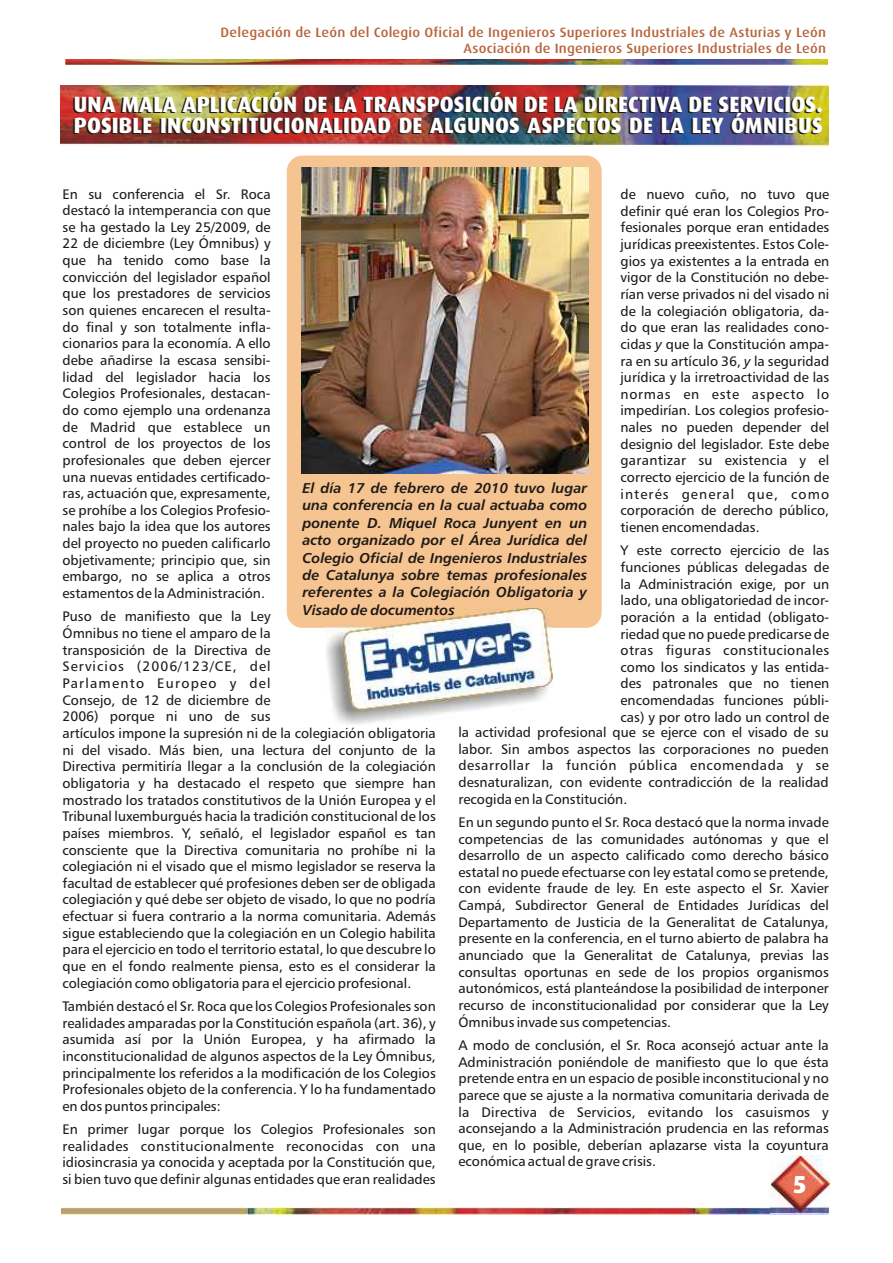
<style>
.page{position:relative;width:893px;height:1263px;background:#fff}
.page>*{position:absolute;margin:0;border:0;box-sizing:border-box;transform-origin:0 0}
.t1{font:800 24.6px "Dax";color:#fff}
.t2{font:800 22.05px/21px "Dax";color:#fff}
.t3{font:italic 14.25px/17.4px "Humanist 777 BT Roman B,Bold";color:#1f1a17;text-align:justify}
.t4{font:13.8px/16.6px "Humanist 777 BT Roman B";color:#1f1a17;text-align:justify}
.t5{font:500 13.5px/15.3px "Dax";color:#b8663d;text-align:right;scale:1.1 1}
.s1{font-family:"Humanist 777 BT Roman B,Italic"}
</style>
<div class="page">
<div style="left:287px;top:156px;width:315px;height:472px;background:#f5c491;border-radius:15px"></div>
<img style="left:301px;top:168px;width:288px;height:306px">
<img style="left:325px;top:609px;width:228px;height:115px">
<img style="left:66px;top:59px;width:761px;height:5px">
<img style="left:62px;top:1208px;width:708px;height:6px">
<img style="left:770px;top:1155px;width:59px;height:59px">
<img style="left:61px;top:85px;width:768px;height:61px">
<p class="t5" style="left:221px;top:26px;width:552px">Delegación de León del Colegio Oficial de Ingenieros Superiores Industriales de Asturias y León<br>Asociación de Ingenieros Superiores Industriales de León</p>
<h2 class="t2" style="left:74px;top:95px;width:751px">UNA MALA APLICACIÓN DE LA TRANSPOSICIÓN DE LA DIRECTIVA DE SERVICIOS.<br>POSIBLE INCONSTITUCIONALIDAD DE ALGUNOS ASPECTOS DE LA LEY ÓMNIBUS</h2>
<p class="t4" style="left:63px;top:187px;width:210px">En su conferencia el Sr. Roca destacó la intemperancia con que se ha gestado la Ley 25/2009, de 22 de diciembre (Ley Ómnibus) y que ha tenido como base la convicción del legislador español que los prestadores de servicios son quienes encarecen el resulta&shy;do final y son totalmente infla&shy;cionarios para la economía. A ello debe añadirse la escasa sensibi&shy;lidad del legislador hacia los Colegios Profesionales, destacan&shy;do como ejemplo una ordenanza de Madrid que establece un control de los proyectos de los profesionales que deben ejercer una nuevas entidades certificado&shy;ras, actuación que, expresamente, se prohíbe a los Colegios Profesio&shy;nales bajo la idea que los autores del proyecto no pueden calificarlo objetivamente; principio que, sin embargo, no se aplica a otros estamentos de la Administración.</p>
<p class="t4" style="left:63px;top:609px;width:210px">Puso de manifiesto que la Ley Ómnibus no tiene el amparo de la transposición de la Directiva de Servicios (2006/123/CE, del Parlamento Europeo y del Consejo, de 12 de diciembre de 2006) porque ni uno de sus</p>
<p class="t4" style="left:620px;top:187px;width:210px">de nuevo cuño, no tuvo que definir qué eran los Colegios Pro&shy;fesionales porque eran entidades jurídicas preexistentes. Estos Cole&shy;gios ya existentes a la entrada en vigor de la Constitución no debe&shy;rían verse privados ni del visado ni de la colegiación obligatoria, da&shy;do que eran las realidades cono&shy;cidas <span class="s1">y</span> que la Constitución ampa&shy;ra en su artículo 36, <span class="s1">y</span> la seguridad jurídica y la irretroactividad de las normas en este aspecto lo impedirían. Los colegios profesio&shy;nales no pueden depender del designio del legislador. Este debe garantizar su existencia y el correcto ejercicio de la función de interés general que, como corporación de derecho público, tienen encomendadas.</p>
<p class="t4" style="left:620px;top:543px;width:210px">Y este correcto ejercicio de las funciones públicas delegadas de la Administración exige, por un lado, una obligatoriedad de incor&shy;poración a la entidad (obligato&shy;riedad que no puede predicarse de otras figuras constitucionales como los sindicatos y las entida&shy;des patronales que no tienen encomendadas funciones públi&shy;cas) y por otro lado un control de</p>
<p class="t4" style="left:458px;top:725px;width:372px">la actividad profesional que se ejerce con el visado de su labor. Sin ambos aspectos las corporaciones no pueden desarrollar la función pública encomendada y se desnaturalizan, con evidente contradicción de la realidad recogida en la Constitución.</p>
<p class="t4" style="left:458px;top:815px;width:372px">En un segundo punto el Sr. Roca destacó que la norma invade competencias de las comunidades autónomas y que el desarrollo de un aspecto calificado como derecho básico estatal no puede efectuarse con ley estatal como se pretende, con evidente fraude de ley. En este aspecto el Sr. Xavier Campá, Subdirector General de Entidades Jurídicas del Departamento de Justicia de la Generalitat de Catalunya, presente en la conferencia, en el turno abierto de palabra ha anunciado que la Generalitat de Catalunya, previas las consultas oportunas en sede de los propios organismos autonómicos, está planteándose la posibilidad de interponer recurso de inconstitucionalidad por considerar que la Ley Ómnibus invade sus competencias.</p>
<p class="t4" style="left:458px;top:1038px;width:372px">A modo de conclusión, el Sr. Roca aconsejó actuar ante la Administración poniéndole de manifiesto que lo que ésta pretende entra en un espacio de posible inconstitucional y no parece que se ajuste a la normativa comunitaria derivada de la Directiva de Servicios, evitando los casuismos y aconsejando a la Administración prudencia en las reformas que, en lo posible, deberían aplazarse vista la coyuntura económica actual de grave crisis.</p>
<p class="t3" style="left:302px;top:480px;width:286px">El día 17 de febrero de 2010 tuvo lugar una conferencia en la cual actuaba como ponente D. Miquel Roca Junyent en un acto organizado por el Área Jurídica del Colegio Oficial de Ingenieros Industriales de Catalunya sobre temas profesionales referentes a la Colegiación Obligatoria y Visado de documentos</p>
<p class="t4" style="left:62px;top:726px;width:375px">artículos impone la supresión ni de la colegiación obligatoria ni del visado. Más bien, una lectura del conjunto de la Directiva permitiría llegar a la conclusión de la colegiación obligatoria y ha destacado el respeto que siempre han mostrado los tratados constitutivos de la Unión Europea y el Tribunal luxemburgués hacia la tradición constitucional de los países miembros. Y, señaló, el legislador español es tan consciente que la Directiva comunitaria no prohíbe ni la colegiación ni el visado que el mismo legislador se reserva la facultad de establecer qué profesiones deben ser de obligada colegiación y qué debe ser objeto de visado, lo que no podría efectuar si fuera contrario a la norma comunitaria. Además sigue estableciendo que la colegiación en un Colegio habilita para el ejercicio en todo el territorio estatal, lo que descubre lo que en el fondo realmente piensa, esto es el considerar la colegiación como obligatoria para el ejercicio profesional.</p>
<p class="t4" style="left:62px;top:999px;width:375px">También destacó el Sr. Roca que los Colegios Profesionales son realidades amparadas por la Constitución española (art. 36), y asumida así por la Unión Europea, y ha afirmado la inconstitucionalidad de algunos aspectos de la Ley Ómnibus, principalmente los referidos a la modificación de los Colegios Profesionales objeto de la conferencia. Y lo ha fundamentado en dos puntos principales:</p>
<p class="t4" style="left:62px;top:1122px;width:375px">En primer lugar porque los Colegios Profesionales son realidades constitucionalmente reconocidas con una idiosincrasia ya conocida y aceptada por la Constitución que, si bien tuvo que definir algunas entidades que eran realidades</p>
<h1 class="t1" style="left:793px;top:1174px;width:16px">5</h1>
</div>
